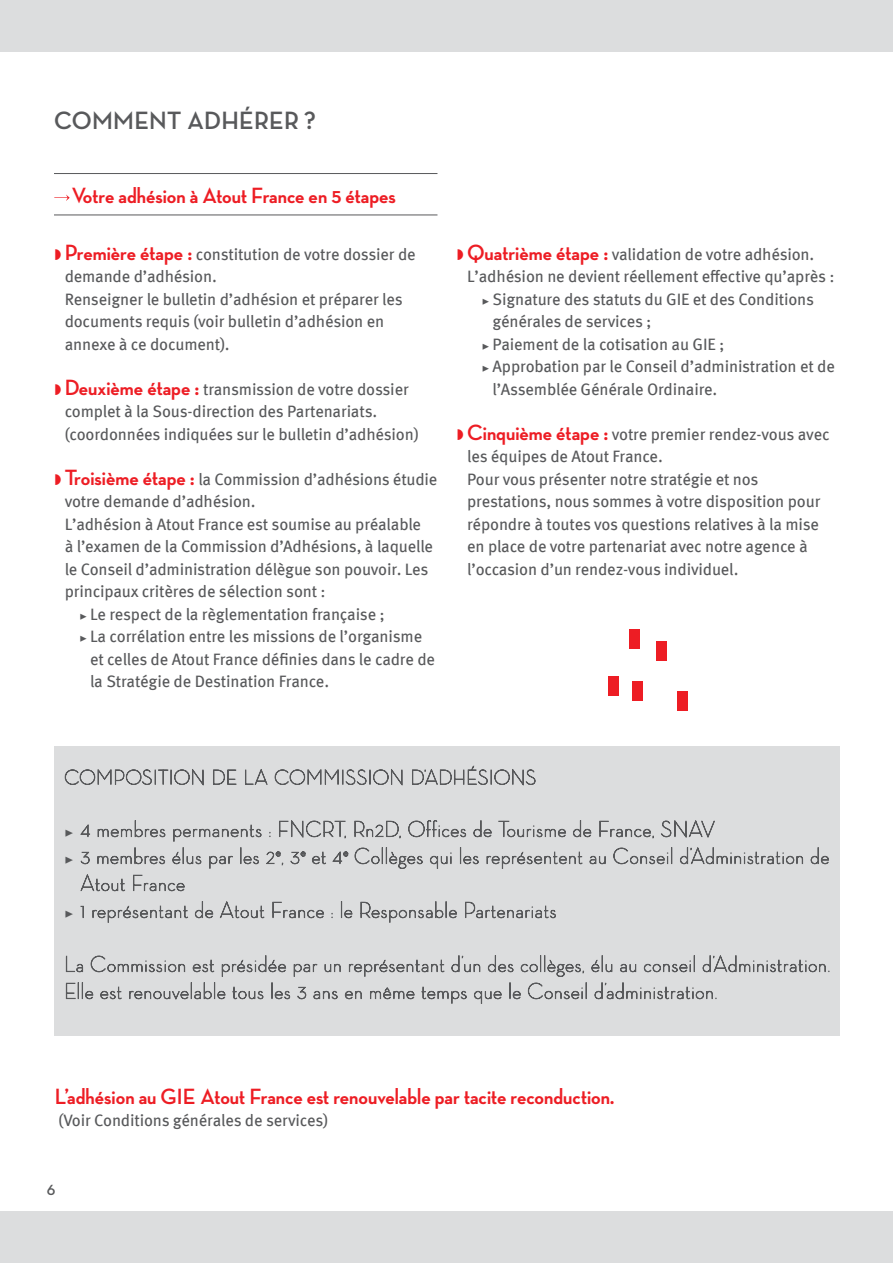
<style>
.page{position:relative;width:893px;height:1263px;background:#fff}
.page>*{position:absolute;margin:0;border:0;box-sizing:border-box;transform-origin:0 0}
.t1{font:700 25.5px "Neutra Disp";letter-spacing:.01em;color:#58595b}
.t2{font:700 22.5px "Neutra Disp";color:#ed1d24}
.t3{font:16.5px/22.5px "Meta OFC";letter-spacing:-.01em;color:#58595b}
.t4{font:700 15px "Neutra Disp";color:#58595b}
.s1{font-family:"Neutra Disp";font-weight:700;font-size:22.5px;color:#ed1d24}
.s2{font-family:"Minion Pro";font-size:12.75px}
</style>
<div class="page">
<div style="left:0;top:1211px;width:893px;height:52px;background:#dcddde"></div>
<div style="left:0;top:0;width:893px;height:51px;background:#dcddde"></div>
<hr style="left:54px;top:173px;width:383px;height:1px;background:#58595b">
<hr style="left:54px;top:215px;width:383px;height:1px;background:#58595b">
<svg style="left:54px;top:195px;width:16px;height:6px"></svg>
<div style="left:54px;top:746px;width:785px;height:290px;background:#dcddde"></div>
<svg style="left:65px;top:769px;width:139px;height:17px"></svg>
<svg style="left:213px;top:769px;width:24px;height:16px"></svg>
<svg style="left:245px;top:769px;width:23px;height:16px"></svg>
<svg style="left:275px;top:769px;width:128px;height:17px"></svg>
<svg style="left:412px;top:765px;width:124px;height:21px"></svg>
<svg style="left:810px;top:847px;width:19px;height:18px"></svg>
<svg style="left:80px;top:820px;width:723px;height:103px"></svg>
<svg style="left:66px;top:955px;width:764px;height:49px"></svg>
<div style="left:629px;top:629px;width:11px;height:19px;background:#ed1d24"></div>
<div style="left:608px;top:676px;width:10px;height:19px;background:#ed1d24"></div>
<div style="left:656px;top:641px;width:10px;height:19px;background:#ed1d24"></div>
<div style="left:677px;top:691px;width:10px;height:19px;background:#ed1d24"></div>
<div style="left:632px;top:681px;width:11px;height:19px;background:#ed1d24"></div>
<h1 class="t1" style="left:54px;top:106px;width:215px">comment ADHéRER</h1>
<h1 class="t1" style="left:304px;top:106px;width:13px">?</h1>
<h2 class="t2" style="left:72px;top:183px;width:326px">Votre adhésion à Atout France en 5 étapes</h2>
<p class="t3" style="left:65px;top:243px;width:353px"><span class="s1">Première étape :</span> constitution de votre dossier de demande d’adhésion.<br>Renseigner le bulletin d’adhésion et préparer les documents requis (voir bulletin d’adhésion en annexe à ce document).</p>
<p class="t3" style="left:65px;top:378px;width:356px"><span class="s1">Deuxième étape :</span> transmission de votre dossier complet à la Sous-direction des Partenariats. (coordonnées indiquées sur le bulletin d’adhésion)</p>
<p class="t3" style="left:65px;top:468px;width:374px"><span class="s1">Troisième étape :</span> la Commission d’adhésions étudie</p>
<p class="t3" style="left:65px;top:490px;width:193px">votre demande d’adhésion.</p>
<p class="t3" style="left:65px;top:513px;width:358px">L’adhésion à Atout France est soumise au préalable</p>
<p class="t3" style="left:65px;top:535px;width:370px">à l’examen de la Commission d’Adhésions, à laquelle</p>
<p class="t3" style="left:65px;top:558px;width:365px">le Conseil d’administration délègue son pouvoir. Les</p>
<p class="t3" style="left:65px;top:580px;width:262px">principaux critères de sélection sont :</p>
<p class="t3" style="left:80px;top:603px;width:307px"><span class="s2">▶</span> Le respect de la règlementation française ;</p>
<p class="t3" style="left:80px;top:625px;width:344px"><span class="s2">▶</span> La corrélation entre les missions de l’organisme</p>
<p class="t3" style="left:90px;top:648px;width:346px">et celles de Atout France définies dans le cadre de</p>
<p class="t3" style="left:90px;top:670px;width:241px">la Stratégie de Destination France.</p>
<p class="t3" style="left:467px;top:243px;width:349px"><span class="s1">Quatrième étape :</span> validation de votre adhésion.</p>
<p class="t3" style="left:467px;top:265px;width:369px">L’adhésion ne devient réellement effective qu’après :</p>
<p class="t3" style="left:482px;top:288px;width:333px"><span class="s2">▶</span> Signature des statuts du GIE et des Conditions</p>
<p class="t3" style="left:493px;top:310px;width:161px">générales de services ;</p>
<p class="t3" style="left:482px;top:333px;width:244px"><span class="s2">▶</span> Paiement de la cotisation au GIE ;</p>
<p class="t3" style="left:482px;top:355px;width:354px"><span class="s2">▶</span> Approbation par le Conseil d’administration et de</p>
<p class="t3" style="left:493px;top:378px;width:226px">l’Assemblée Générale Ordinaire.</p>
<p class="t3" style="left:467px;top:423px;width:364px"><span class="s1">Cinquième étape :</span> votre premier rendez-vous avec les équipes de Atout France.<br>Pour vous présenter notre stratégie et nos prestations, nous sommes à votre disposition pour répondre à toutes vos questions relatives à la mise en place de votre partenariat avec notre agence à l’occasion d’un rendez-vous individuel.</p>
<h2 class="t2" style="left:55px;top:1083px;width:561px">L’adhésion au GIE Atout France est renouvelable par tacite reconduction.</h2>
<p class="t3" style="left:59px;top:1109px;width:271px">(Voir Conditions générales de services)</p>
<p class="t4" style="left:47px;top:1181px;width:10px">6</p>
</div>
